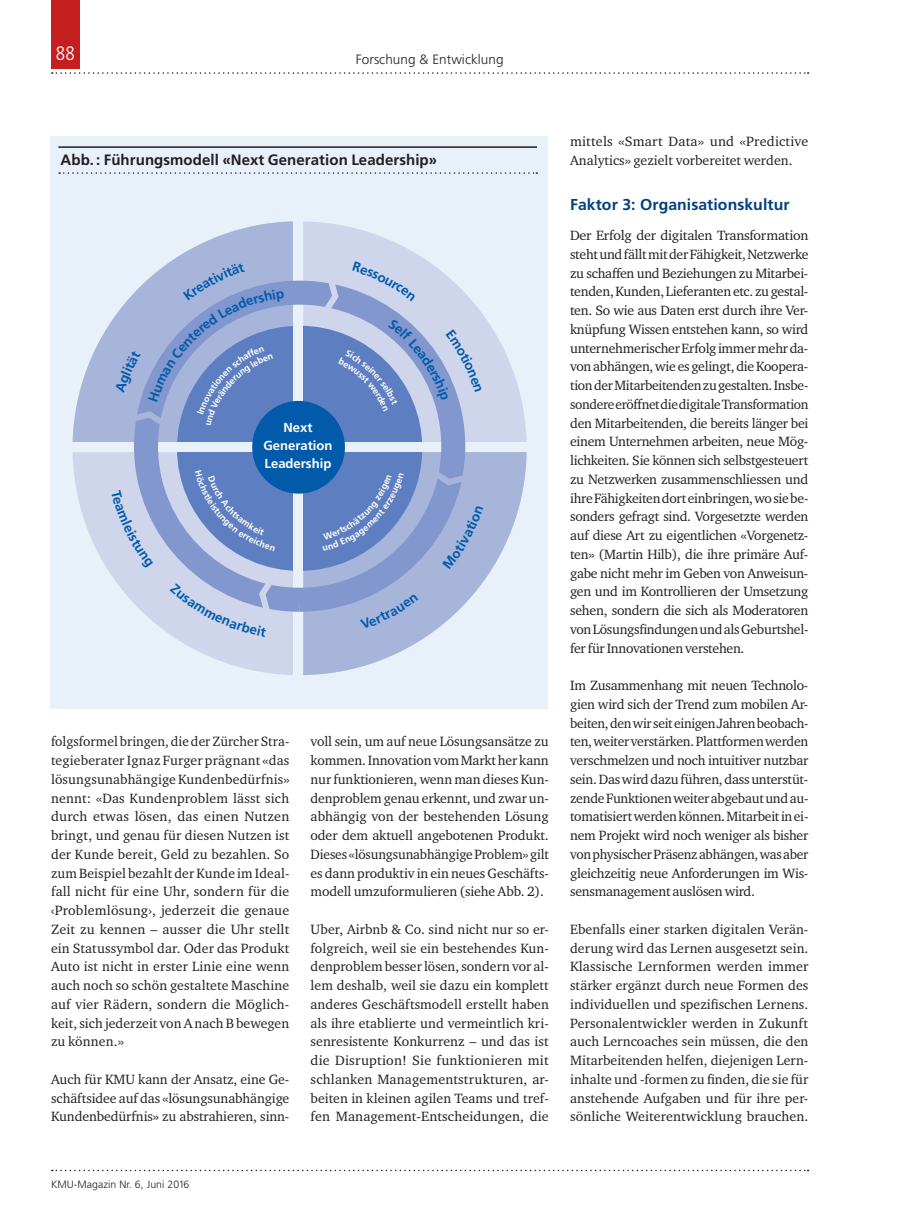
<style>
.page{position:relative;width:902px;height:1212px;background:#fff}
.page>*{position:absolute;margin:0;border:0;box-sizing:border-box;transform-origin:0 0}
.t1{font:300 condensed 19.5px "Frutiger LT Std";color:#fff}
.t2{font:700 15.75px "Frutiger LT Std";letter-spacing:.005em;color:#014081}
.t3{font:700 15px "Frutiger LT Std";letter-spacing:.005em;color:#231f20}
.t4{font:13.8px/18.8px "Charter ITC Std";letter-spacing:-.005em;color:#231f20;text-align:justify}
.t5{font:300 13.5px "Frutiger LT Std";letter-spacing:.005em;color:#231f20}
.t6{font:700 13.05px/18px "Frutiger LT Std";color:#fff;text-align:center}
.t7{font:300 10.5px "Frutiger LT Std";letter-spacing:.005em;color:#231f20}
</style>
<div class="page">
<svg style="left:52px;top:72px;width:756px;height:2px"></svg>
<svg style="left:52px;top:1170px;width:756px;height:1px"></svg>
<div style="left:51px;top:0;width:29px;height:68px;background:#c41e1f"></div>
<div style="left:50px;top:136px;width:497px;height:573px;background:#e8f0f9"></div>
<hr style="left:58px;top:146px;width:479px;height:2px;background:#231f20">
<svg style="left:59px;top:172px;width:478px;height:2px"></svg>
<svg style="left:73px;top:221px;width:453px;height:454px"></svg>
<div style="left:177px;top:326px;width:245px;height:245px;background:#5d7ec0;border-radius:50%"></div>
<div style="left:293px;top:218px;width:10px;height:464px;background:#e8f0f9"></div>
<div style="left:66px;top:442px;width:465px;height:10px;background:#e8f0f9"></div>
<div style="left:252px;top:401px;width:93px;height:93px;background:#015aaa;border-radius:50%"></div>
<div style="left:134px;top:281px;width:331px;height:331px;border:24px solid #8197cd;border-radius:50%"></div>
<svg style="left:429px;top:467px;width:40px;height:22px"></svg>
<svg style="left:111px;top:489px;width:42px;height:80px;background:#c9d0e8"></svg>
<svg style="left:170px;top:575px;width:108px;height:62px;background:#bec7e4"></svg>
<div style="left:360px;top:594px;width:58px;height:35px;background:#a7b5db"></div>
<div style="left:442px;top:506px;width:41px;height:63px;background:#a7b5db"></div>
<svg style="left:195px;top:470px;width:80px;height:81px"></svg>
<svg style="left:323px;top:473px;width:81px;height:78px"></svg>
<svg style="left:115px;top:263px;width:169px;height:167px"></svg>
<svg style="left:320px;top:261px;width:162px;height:150px"></svg>
<h1 class="t1" style="left:56px;top:42px;width:21px">88</h1>
<p class="t5" style="left:356px;top:51px;width:149px">Forschung &amp; Entwicklung</p>
<p class="t3" style="left:60px;top:151px;width:378px">Abb.: Führungsmodell «Next Generation Leadership»</p>
<p class="t6" style="left:263px;top:419px;width:70px">Next<br>Generation<br>Leadership</p>
<p class="t4" style="left:51px;top:732px;width:240px">folgsformel bringen, die der Zürcher Stra&shy;tegieberater Ignaz Furger prägnant «das lösungsunabhängige Kundenbedürfnis» nennt: «Das Kundenproblem lässt sich durch etwas lösen, das einen Nutzen bringt, und genau für diesen Nutzen ist der Kunde bereit, Geld zu bezahlen. So zum Beispiel bezahlt der Kunde im Ideal&shy;fall nicht für eine Uhr, sondern für die ‹Problemlösung›, jederzeit die genaue Zeit zu kennen – ausser die Uhr stellt ein Statussymbol dar. Oder das Produkt Auto ist nicht in erster Linie eine wenn auch noch so schön gestaltete Maschine auf vier Rädern, sondern die Möglich&shy;keit, sich jederzeit von A nach B bewegen zu können.»</p>
<p class="t4" style="left:51px;top:1069px;width:240px">Auch für KMU kann der Ansatz, eine Ge&shy;schäftsidee auf das «lösungsunabhängige Kundenbedürfnis» zu abstrahieren, sinn-</p>
<p class="t4" style="left:310px;top:732px;width:240px">voll sein, um auf neue Lösungsansätze zu kommen. Innovation vom Markt her kann nur funktionieren, wenn man dieses Kun&shy;denproblem genau erkennt, und zwar un&shy;abhängig von der bestehenden Lösung oder dem aktuell angebotenen Produkt.<br>Dieses «lösungsunabhängige Problem» gilt es dann produktiv in ein neues Geschäfts&shy;modell umzuformulieren (siehe Abb. 2).</p>
<p class="t4" style="left:310px;top:919px;width:240px">Uber, Airbnb &amp; Co. sind nicht nur so er&shy;folgreich, weil sie ein bestehendes Kun&shy;denproblem besser lösen, sondern vor al&shy;lem deshalb, weil sie dazu ein komplett anderes Geschäftsmodell erstellt haben als ihre etablierte und vermeintlich kri&shy;senresistente Konkurrenz – und das ist die Disruption! Sie funktionieren mit schlanken Managementstrukturen, ar&shy;beiten in kleinen agilen Teams und tref&shy;fen Management-Entscheidungen, die</p>
<p class="t4" style="left:570px;top:132px;width:240px">mittels «Smart Data» und «Predictive<br>Analytics» gezielt vorbereitet werden.</p>
<p class="t2" style="left:570px;top:195px;width:221px">Faktor 3: Organisationskultur</p>
<p class="t4" style="left:570px;top:226px;width:240px">Der Erfolg der digitalen Transformation steht und fällt mit der Fähigkeit, Netzwerke zu schaffen und Beziehungen zu Mitarbei&shy;tenden, Kunden, Lieferanten etc. zu gestal&shy;ten. So wie aus Daten erst durch ihre Ver&shy;knüpfung Wissen entstehen kann, so wird unternehmerischer Erfolg immer mehr da&shy;von abhängen, wie es gelingt, die Koopera&shy;tion der Mitarbeitenden zu gestalten. Insbe&shy;sondere eröffnet die digitale Transformation den Mitarbeitenden, die bereits länger bei einem Unternehmen arbeiten, neue Mög&shy;lichkeiten. Sie können sich selbstgesteuert zu Netzwerken zusammenschliessen und ihre Fähigkeiten dort einbringen, wo sie be&shy;sonders gefragt sind. Vorgesetzte werden auf diese Art zu eigentlichen «Vorgenetz&shy;ten» (Martin Hilb), die ihre primäre Auf&shy;gabe nicht mehr im Geben von Anweisun&shy;gen und im Kontrollieren der Umsetzung sehen, sondern die sich als Moderatoren von Lösungsfindungen und als Geburtshel&shy;fer für Innovationen verstehen.</p>
<p class="t4" style="left:570px;top:676px;width:240px">Im Zusammenhang mit neuen Technolo&shy;gien wird sich der Trend zum mobilen Ar&shy;beiten, den wir seit einigen Jahren beobach&shy;ten, weiter verstärken. Plattformen werden verschmelzen und noch intuitiver nutzbar sein. Das wird dazu führen, dass unterstüt&shy;zende Funktionen weiter abgebaut und au&shy;tomatisiert werden können. Mitarbeit in ei&shy;nem Projekt wird noch weniger als bisher von physischer Präsenz abhängen, was aber gleichzeitig neue Anforderungen im Wis&shy;sensmanagement auslösen wird.</p>
<p class="t4" style="left:570px;top:919px;width:240px">Ebenfalls einer starken digitalen Verän&shy;derung wird das Lernen ausgesetzt sein.<br>Klassische Lernformen werden immer stärker ergänzt durch neue Formen des individuellen und spezifischen Lernens.<br>Personalentwickler werden in Zukunft auch Lerncoaches sein müssen, die den Mitarbeitenden helfen, diejenigen Lern&shy;inhalte und -formen zu finden, die sie für anstehende Aufgaben und für ihre per&shy;sönliche Weiterentwicklung brauchen.</p>
<p class="t7" style="left:51px;top:1178px;width:140px">KMU-Magazin Nr. 6, Juni 2016</p>
</div>
